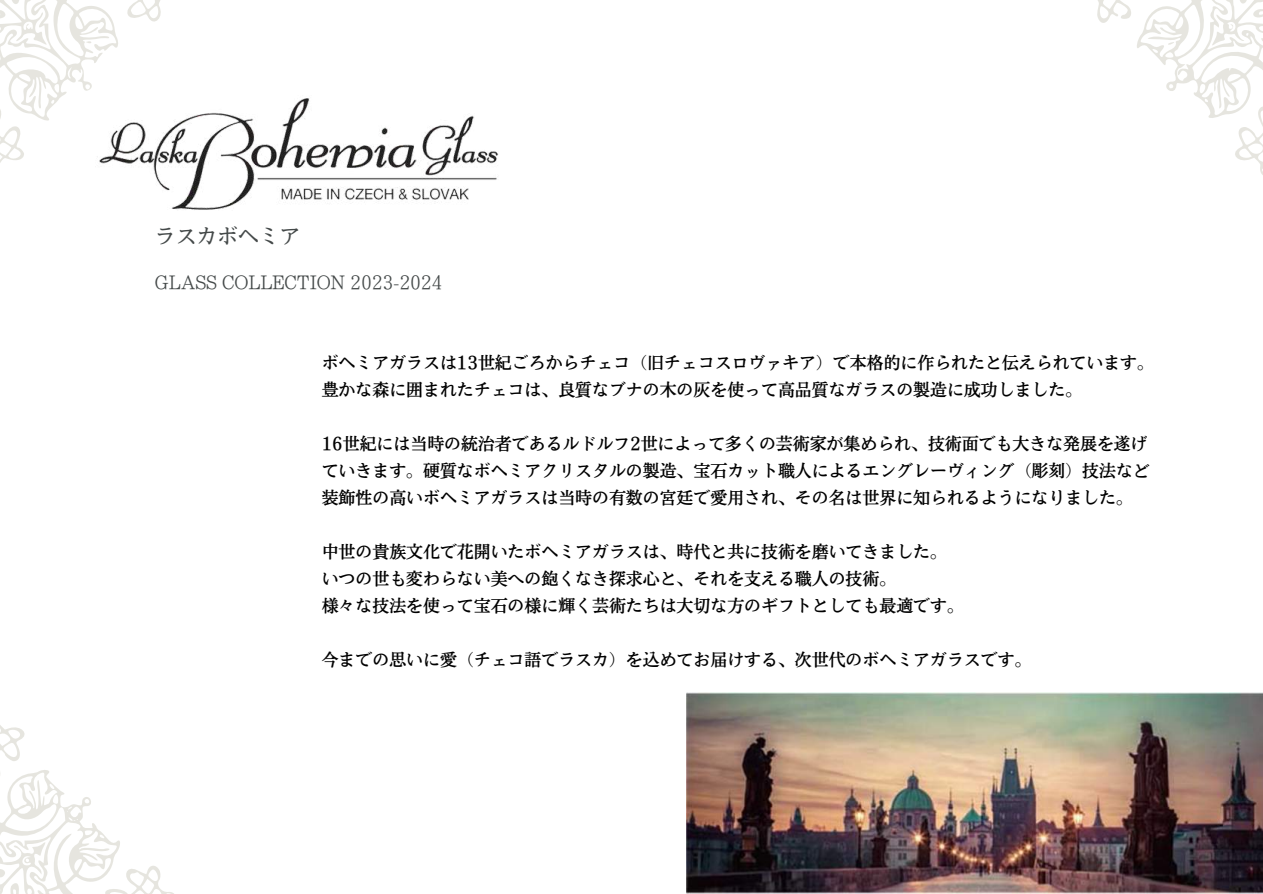
<style>
.page{position:relative;width:1263px;height:894px;background:#fff}
.page>*{position:absolute;margin:0;border:0;box-sizing:border-box;transform-origin:0 0}
.t1{font:21px "Nud Motoya Mincho Std W4";letter-spacing:-.01em;color:#444949}
.t2{font:17.4px "Nud Motoya Mincho Std W2 b";letter-spacing:-.01em;color:#444949}
.t3{font:16.95px/27px "Nud Motoya Mincho Std W5";color:#000}
</style>
<div class="page">
<svg style="left:0;top:725px;width:173px;height:168px"></svg>
<svg style="left:0;top:0;width:161px;height:163px"></svg>
<svg style="left:1097px;top:0;width:166px;height:175px"></svg>
<img style="left:89px;top:89px;width:410px;height:121px">
<img style="left:687px;top:692px;width:576px;height:201px">
<p class="t1" style="left:155px;top:225px;width:147px">ラスカボヘミア</p>
<p class="t2" style="left:155px;top:274px;width:289px">GLASS COLLECTION 2023-2024</p>
<p class="t3" style="left:322px;top:349px;width:834px">ボヘミアガラスは13世紀ごろからチェコ（旧チェコスロヴァキア）で本格的に作られたと伝えられています。豊かな森に囲まれたチェコは、良質なブナの木の灰を使って高品質なガラスの製造に成功しました。</p>
<p class="t3" style="left:322px;top:430px;width:830px">16世紀には当時の統治者であるルドルフ2世によって多くの芸術家が集められ、技術面でも大きな発展を遂げていきます。硬質なボヘミアクリスタルの製造、宝石カット職人によるエングレーヴィング（彫刻）技法など装飾性の高いボヘミアガラスは当時の有数の宮廷で愛用され、その名は世界に知られるようになりました。</p>
<p class="t3" style="left:322px;top:538px;width:644px">中世の貴族文化で花開いたボヘミアガラスは、時代と共に技術を磨いてきました。いつの世も変わらない美への飽くなき探求心と、それを支える職人の技術。<br>様々な技法を使って宝石の様に輝く芸術たちは大切な方のギフトとしても最適です。</p>
<p class="t3" style="left:322px;top:646px;width:711px">今までの思いに愛（チェコ語でラスカ）を込めてお届けする、次世代のボヘミアガラスです。</p>
</div>
